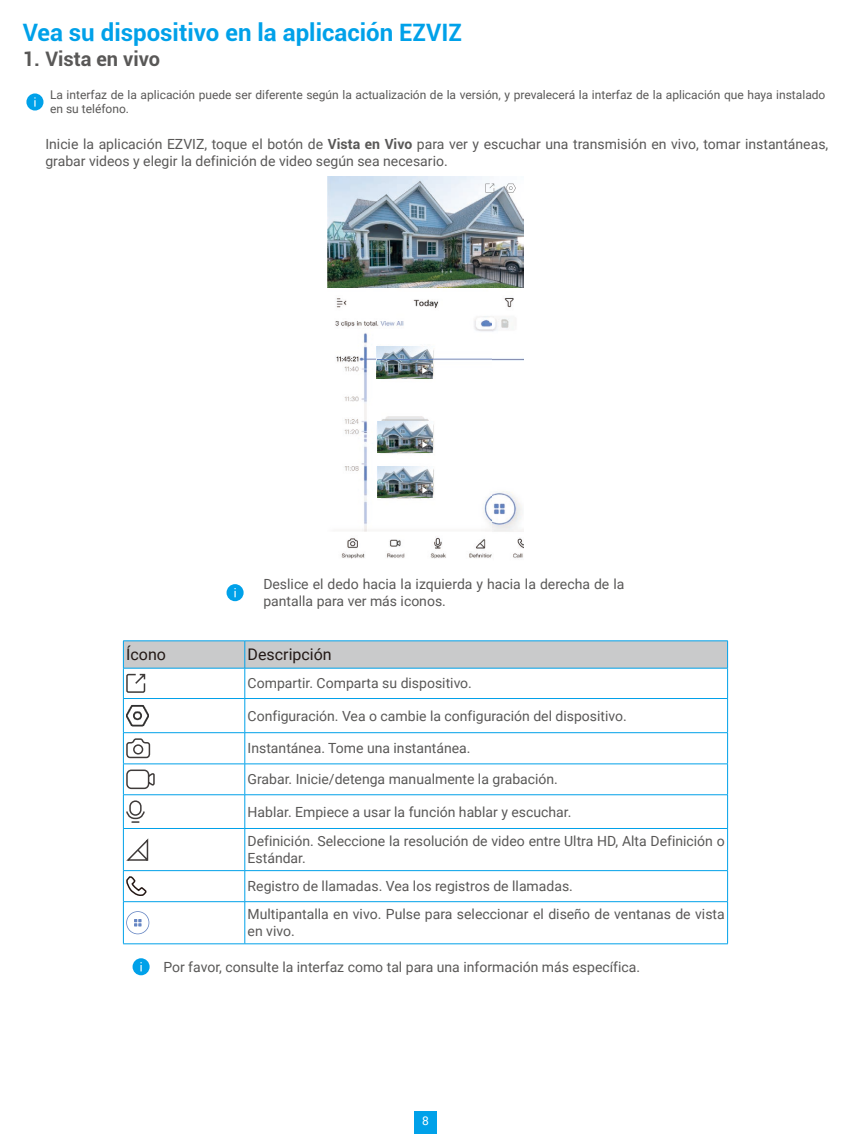
<style>
.page{position:relative;width:851px;height:1134px;background:#fff}
.page>*{position:absolute;margin:0;border:0;box-sizing:border-box;transform-origin:0 0}
.t1{font:700 24px "Roboto";color:#00a1e9}
.t2{font:700 20px "Roboto";color:#595857}
.t3{font:16px "Roboto";color:#231916}
.t4{font:14px/16.8px "Roboto";color:#595857}
.t5{font:12px/14.4px "Roboto";color:#595857}
.t6{font:12px "Roboto";color:#fff}
.s1{font-weight:700}
</style>
<div class="page">
<div style="left:414px;top:1111px;width:23px;height:23px;background:#00a1e9"></div>
<div style="left:26px;top:93px;width:17px;height:18px;background:#00a1e9;border-radius:50%"></div>
<svg style="left:34px;top:97px;width:2px;height:10px"></svg>
<img style="left:327px;top:287px;width:196px;height:272px">
<img style="left:327px;top:177px;width:196px;height:110px">
<img style="left:377px;top:347px;width:55px;height:31px">
<svg style="left:422px;top:367px;width:5px;height:7px"></svg>
<img style="left:377px;top:421px;width:55px;height:31px">
<svg style="left:422px;top:441px;width:5px;height:7px"></svg>
<img style="left:377px;top:466px;width:55px;height:32px">
<svg style="left:422px;top:487px;width:5px;height:6px"></svg>
<hr style="left:377px;top:359px;width:55px;height:1px;background:#5e7eb9">
<svg style="left:485px;top:184px;width:9px;height:9px"></svg>
<svg style="left:505px;top:184px;width:11px;height:9px"></svg>
<svg style="left:226px;top:584px;width:17px;height:17px"></svg>
<hr style="left:123px;top:640px;width:122px;height:1px;background:#00a1e9">
<hr style="left:245px;top:640px;width:482px;height:1px;background:#00a1e9">
<hr style="left:123px;top:668px;width:1px;height:30px;background:#00a1e9">
<hr style="left:123px;top:699px;width:1px;height:33px;background:#00a1e9">
<hr style="left:123px;top:733px;width:1px;height:31px;background:#00a1e9">
<hr style="left:123px;top:764px;width:1px;height:30px;background:#00a1e9">
<hr style="left:123px;top:795px;width:1px;height:33px;background:#00a1e9">
<hr style="left:123px;top:829px;width:1px;height:41px;background:#00a1e9">
<hr style="left:123px;top:871px;width:1px;height:30px;background:#00a1e9">
<hr style="left:123px;top:902px;width:1px;height:41px;background:#00a1e9">
<hr style="left:244px;top:668px;width:1px;height:30px;background:#00a1e9">
<hr style="left:727px;top:668px;width:1px;height:30px;background:#00a1e9">
<hr style="left:244px;top:699px;width:1px;height:33px;background:#00a1e9">
<hr style="left:727px;top:699px;width:1px;height:33px;background:#00a1e9">
<hr style="left:244px;top:733px;width:1px;height:31px;background:#00a1e9">
<hr style="left:727px;top:733px;width:1px;height:31px;background:#00a1e9">
<hr style="left:244px;top:764px;width:1px;height:30px;background:#00a1e9">
<hr style="left:727px;top:764px;width:1px;height:30px;background:#00a1e9">
<hr style="left:244px;top:795px;width:1px;height:33px;background:#00a1e9">
<hr style="left:727px;top:795px;width:1px;height:33px;background:#00a1e9">
<hr style="left:244px;top:829px;width:1px;height:41px;background:#00a1e9">
<hr style="left:727px;top:829px;width:1px;height:41px;background:#00a1e9">
<hr style="left:244px;top:871px;width:1px;height:30px;background:#00a1e9">
<hr style="left:727px;top:871px;width:1px;height:30px;background:#00a1e9">
<hr style="left:244px;top:902px;width:1px;height:41px;background:#00a1e9">
<hr style="left:727px;top:902px;width:1px;height:41px;background:#00a1e9">
<hr style="left:123px;top:698px;width:122px;height:1px;background:#00a1e9">
<hr style="left:245px;top:698px;width:482px;height:1px;background:#00a1e9">
<hr style="left:123px;top:732px;width:122px;height:1px;background:#00a1e9">
<hr style="left:245px;top:732px;width:482px;height:1px;background:#00a1e9">
<hr style="left:123px;top:763px;width:122px;height:1px;background:#00a1e9">
<hr style="left:245px;top:763px;width:482px;height:1px;background:#00a1e9">
<hr style="left:123px;top:794px;width:122px;height:1px;background:#00a1e9">
<hr style="left:245px;top:794px;width:482px;height:1px;background:#00a1e9">
<hr style="left:123px;top:828px;width:122px;height:1px;background:#00a1e9">
<hr style="left:245px;top:828px;width:482px;height:1px;background:#00a1e9">
<hr style="left:123px;top:870px;width:122px;height:1px;background:#00a1e9">
<hr style="left:245px;top:870px;width:482px;height:1px;background:#00a1e9">
<hr style="left:123px;top:901px;width:122px;height:1px;background:#00a1e9">
<hr style="left:245px;top:901px;width:482px;height:1px;background:#00a1e9">
<hr style="left:123px;top:943px;width:122px;height:1px;background:#00a1e9">
<hr style="left:245px;top:943px;width:482px;height:1px;background:#00a1e9">
<svg style="left:123px;top:641px;width:605px;height:53px"></svg>
<img style="left:126px;top:704px;width:22px;height:23px">
<svg style="left:125px;top:732px;width:26px;height:27px"></svg>
<svg style="left:126px;top:769px;width:29px;height:21px"></svg>
<div style="left:129px;top:800px;width:13px;height:16px;border:2px solid #3f3b3a;border-radius:5px"></div>
<svg style="left:126px;top:810px;width:19px;height:13px"></svg>
<svg style="left:126px;top:838px;width:23px;height:23px"></svg>
<svg style="left:126px;top:876px;width:21px;height:20px"></svg>
<svg style="left:126px;top:911px;width:23px;height:23px"></svg>
<div style="left:127px;top:912px;width:21px;height:21px;background:#fff;border-radius:50%"></div>
<svg style="left:134px;top:919px;width:7px;height:7px"></svg>
<div style="left:132px;top:958px;width:18px;height:17px;background:#00a1e9;border-radius:50%"></div>
<svg style="left:140px;top:962px;width:2px;height:9px"></svg>
<h1 class="t1" style="left:23px;top:15px;width:441px">Vea su dispositivo en la aplicación EZVIZ</h1>
<h2 class="t2" style="left:23px;top:45px;width:139px">1. Vista en vivo</h2>
<p class="t5" style="left:50px;top:87px;width:776px">La interfaz de la aplicación puede ser diferente según la actualización de la versión, y prevalecerá la interfaz de la aplicación que haya instalado en su teléfono.</p>
<p class="t4" style="left:45px;top:135px;width:784px">Inicie la aplicación EZVIZ, toque el botón de <span class="s1">Vista en Vivo</span> para ver y escuchar una transmisión en vivo, tomar instantáneas, grabar videos y elegir la definición de video según sea necesario.</p>
<p class="t4" style="left:263px;top:575px;width:362px">Deslice el dedo hacia la izquierda y hacia la derecha de la pantalla para ver más iconos.</p>
<p class="t3" style="left:126px;top:643px;width:41px">Ícono</p>
<p class="t3" style="left:247px;top:643px;width:86px">Descripción</p>
<p class="t4" style="left:247px;top:674px;width:226px">Compartir. Comparta su dispositivo.</p>
<p class="t4" style="left:247px;top:707px;width:380px">Configuración. Vea o cambie la configuración del dispositivo.</p>
<p class="t4" style="left:247px;top:739px;width:224px">Instantánea. Tome una instantánea.</p>
<p class="t4" style="left:247px;top:770px;width:312px">Grabar. Inicie/detenga manualmente la grabación.</p>
<p class="t4" style="left:247px;top:796px;width:478px;line-height:29.6px">Hablar. Empiece a usar la función hablar y escuchar.<br>Definición. Seleccione la resolución de video entre Ultra HD, Alta Definición o</p>
<p class="t4" style="left:247px;top:843px;width:478px;line-height:28.2px">Estándar.<br>Registro de llamadas. Vea los registros de llamadas.<br>Multipantalla en vivo. Pulse para seleccionar el diseño de ventanas de vista</p>
<p class="t4" style="left:247px;top:922px;width:49px">en vivo.</p>
<p class="t4" style="left:163px;top:958px;width:478px">Por favor, consulte la interfaz como tal para una información más específica.</p>
<p class="t6" style="left:422px;top:1112px;width:8px">8</p>
</div>
